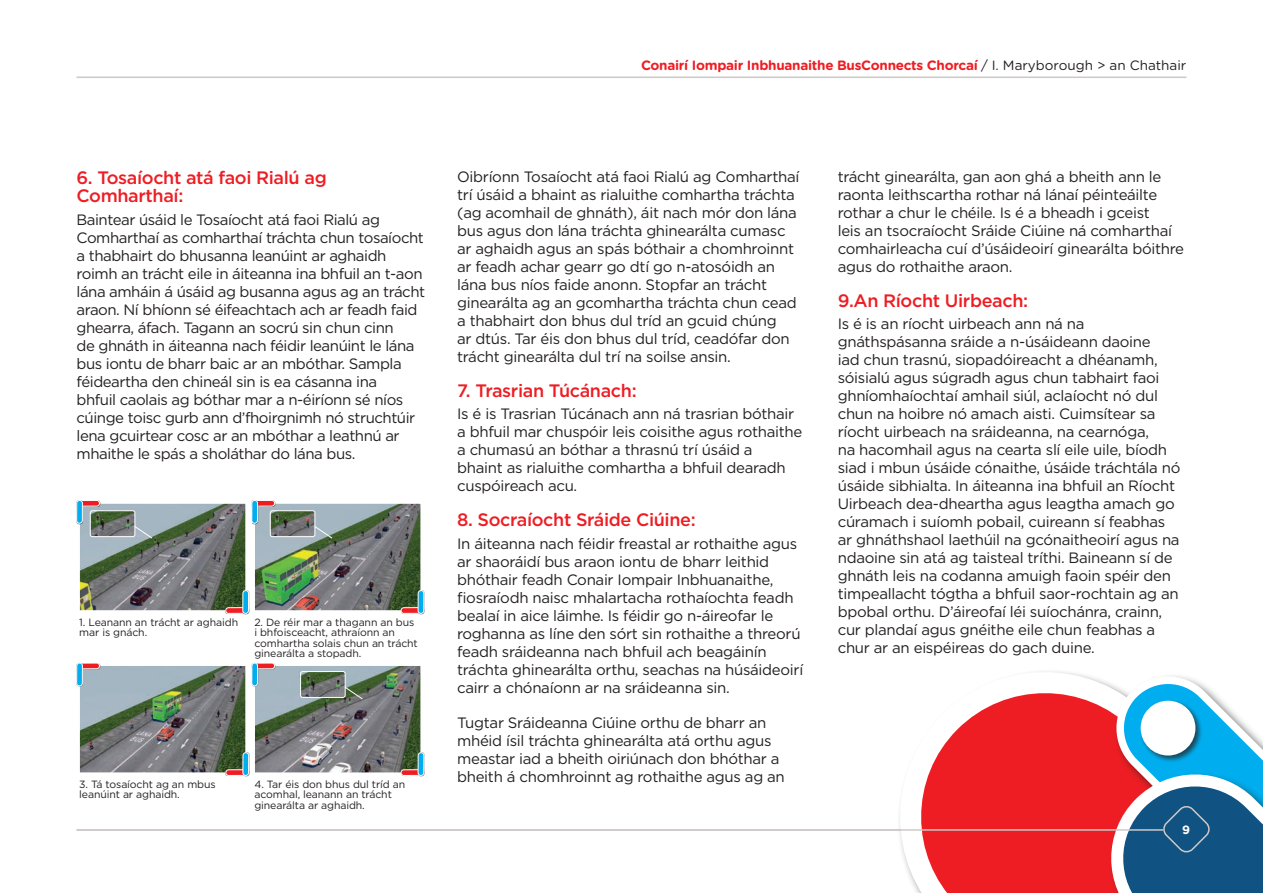
<style>
.page{position:relative;width:1263px;height:893px;background:#fff}
.page>*{position:absolute;margin:0;border:0;box-sizing:border-box;transform-origin:0 0}
.t1{font:500 18px/18px "Gotham";letter-spacing:-.02em;color:#ee1d23}
.t2{font:15px/18px "Gotham";letter-spacing:-.02em;color:#231f20}
.t3{font:700 13.5px "Gotham Rounded";letter-spacing:-.02em;color:#ee1d23}
.t4{font:700 12px "Gotham";color:#fff}
.t5{font:10.5px/10.5px "Gotham";letter-spacing:-.01em;color:#231f20}
.s1{font-weight:400;color:#231f20}
</style>
<div class="page">
<hr style="left:77px;top:77px;width:1109px;height:1px;background:#cdc9c8">
<svg style="left:899px;top:671px;width:194px;height:222px"></svg>
<svg style="left:1093px;top:676px;width:170px;height:217px"></svg>
<hr style="left:77px;top:829px;width:1086px;height:2px;background:#cdc9c8">
<img style="left:79px;top:503px;width:167px;height:108px">
<img style="left:254px;top:503px;width:167px;height:108px">
<img style="left:79px;top:665px;width:167px;height:108px">
<img style="left:255px;top:666px;width:166px;height:107px">
<div style="left:76px;top:500px;width:24px;height:7px;background:#231f20;opacity:.7"></div>
<div style="left:77px;top:500px;width:22px;height:6px;background:#ee1d23;border-radius:3px"></div>
<div style="left:77px;top:500px;width:23px;height:6px;border:1px solid #fff;border-radius:3px"></div>
<div style="left:76px;top:500px;width:7px;height:24px;background:#ecf3f5"></div>
<div style="left:77px;top:500px;width:5px;height:23px;background:#00aeef;border-radius:3px"></div>
<div style="left:77px;top:500px;width:6px;height:23px;border:1px solid #fff;border-radius:3px"></div>
<div style="left:76px;top:663px;width:24px;height:7px;background:#231f20;opacity:.7"></div>
<div style="left:77px;top:663px;width:22px;height:6px;background:#ee1d23;border-radius:3px"></div>
<div style="left:77px;top:663px;width:23px;height:6px;border:1px solid #fff;border-radius:3px"></div>
<div style="left:76px;top:663px;width:7px;height:24px;background:#d8dfe1"></div>
<div style="left:77px;top:663px;width:5px;height:23px;background:#00aeef;border-radius:3px"></div>
<div style="left:77px;top:663px;width:6px;height:23px;border:1px solid #fff;border-radius:3px"></div>
<div style="left:252px;top:500px;width:24px;height:7px;background:#868c91"></div>
<div style="left:252px;top:500px;width:23px;height:6px;background:#ee1d23;border-radius:3px"></div>
<div style="left:252px;top:500px;width:23px;height:6px;border:1px solid #fff;border-radius:3px"></div>
<div style="left:252px;top:500px;width:6px;height:24px;background:#231f20;opacity:.7"></div>
<div style="left:252px;top:500px;width:6px;height:23px;background:#00aeef;border-radius:3px"></div>
<div style="left:252px;top:500px;width:6px;height:23px;border:1px solid #fff;border-radius:3px"></div>
<div style="left:252px;top:663px;width:24px;height:7px;background:#88959d"></div>
<div style="left:252px;top:663px;width:23px;height:6px;background:#ee1d23;border-radius:3px"></div>
<div style="left:252px;top:663px;width:23px;height:6px;border:1px solid #fff;border-radius:3px"></div>
<div style="left:252px;top:663px;width:6px;height:24px;background:#231f20;opacity:.7"></div>
<div style="left:252px;top:663px;width:6px;height:23px;background:#00aeef;border-radius:3px"></div>
<div style="left:252px;top:663px;width:6px;height:23px;border:1px solid #fff;border-radius:3px"></div>
<div style="left:401px;top:769px;width:24px;height:7px;background:#231f20;opacity:.7"></div>
<div style="left:401px;top:770px;width:23px;height:5px;background:#ee1d23;border-radius:3px"></div>
<div style="left:401px;top:770px;width:23px;height:6px;border:1px solid #fff;border-radius:3px"></div>
<div style="left:418px;top:752px;width:7px;height:24px;background:#231f20;opacity:.7"></div>
<div style="left:418px;top:753px;width:6px;height:22px;background:#00aeef;border-radius:3px"></div>
<div style="left:418px;top:752px;width:6px;height:24px;border:1px solid #fff;border-radius:3px"></div>
<div style="left:401px;top:607px;width:24px;height:7px;background:#231f20;opacity:.7"></div>
<div style="left:401px;top:608px;width:23px;height:5px;background:#ee1d23;border-radius:3px"></div>
<div style="left:401px;top:607px;width:23px;height:6px;border:1px solid #fff;border-radius:3px"></div>
<div style="left:418px;top:590px;width:7px;height:24px;background:#bec2c5"></div>
<div style="left:418px;top:590px;width:6px;height:23px;background:#00aeef;border-radius:3px"></div>
<div style="left:418px;top:590px;width:6px;height:23px;border:1px solid #fff;border-radius:3px"></div>
<div style="left:226px;top:769px;width:24px;height:7px;background:#231f20;opacity:.7"></div>
<div style="left:226px;top:770px;width:23px;height:5px;background:#ee1d23;border-radius:3px"></div>
<div style="left:226px;top:770px;width:23px;height:6px;border:1px solid #fff;border-radius:3px"></div>
<div style="left:243px;top:752px;width:7px;height:24px;background:#231f20;opacity:.7"></div>
<div style="left:243px;top:753px;width:6px;height:22px;background:#00aeef;border-radius:3px"></div>
<div style="left:243px;top:752px;width:6px;height:24px;border:1px solid #fff;border-radius:3px"></div>
<div style="left:226px;top:607px;width:24px;height:7px;background:#231f20;opacity:.7"></div>
<div style="left:226px;top:608px;width:23px;height:5px;background:#ee1d23;border-radius:3px"></div>
<div style="left:226px;top:607px;width:23px;height:6px;border:1px solid #fff;border-radius:3px"></div>
<div style="left:243px;top:590px;width:6px;height:24px;background:#231f20;opacity:.7"></div>
<div style="left:243px;top:590px;width:6px;height:23px;background:#00aeef;border-radius:3px"></div>
<div style="left:243px;top:590px;width:6px;height:23px;border:1px solid #fff;border-radius:3px"></div>
<p class="t3" style="left:641px;top:56px;width:547px">Conairí Iompair Inbhuanaithe BusConnects Chorcaí <span class="s1">/ I. Maryborough &gt; an Chathair</span></p>
<p class="t1" style="left:77px;top:169px;width:252px">6. Tosaíocht atá faoi Rialú ag<br>Comharthaí:</p>
<p class="t2" style="left:77px;top:210px;width:350px">Baintear úsáid le Tosaíocht atá faoi Rialú ag Comharthaí as comharthaí tráchta chun tosaíocht a thabhairt do bhusanna leanúint ar aghaidh roimh an trácht eile in áiteanna ina bhfuil an t-aon lána amháin á úsáid ag busanna agus ag an trácht araon. Ní bhíonn sé éifeachtach ach ar feadh faid ghearra, áfach. Tagann an socrú sin chun cinn<br>de ghnáth in áiteanna nach féidir leanúint le lána bus iontu de bharr baic ar an mbóthar. Sampla féideartha den chineál sin is ea cásanna ina<br>bhfuil caolais ag bóthar mar a n-éiríonn sé níos cúinge toisc gurb ann d’fhoirgnimh nó struchtúir lena gcuirtear cosc ar an mbóthar a leathnú ar mhaithe le spás a sholáthar do lána bus.</p>
<p class="t5" style="left:79px;top:616px;width:160px">1. Leanann an trácht ar aghaidh mar is gnách.</p>
<p class="t5" style="left:254px;top:616px;width:165px">2. De réir mar a thagann an bus i bhfoisceacht, athraíonn an comhartha solais chun an trácht ginearálta a stopadh.</p>
<p class="t5" style="left:79px;top:778px;width:138px">3. Tá tosaíocht ag an mbus leanúint ar aghaidh.</p>
<p class="t5" style="left:254px;top:778px;width:152px">4. Tar éis don bhus dul tríd an acomhal, leanann an trácht ginearálta ar aghaidh.</p>
<p class="t2" style="left:457px;top:167px;width:344px">Oibríonn Tosaíocht atá faoi Rialú ag Comharthaí trí úsáid a bhaint as rialuithe comhartha tráchta (ag acomhail de ghnáth), áit nach mór don lána bus agus don lána tráchta ghinearálta cumasc ar aghaidh agus an spás bóthair a chomhroinnt ar feadh achar gearr go dtí go n-atosóidh an lána bus níos faide anonn. Stopfar an trácht ginearálta ag an gcomhartha tráchta chun cead a thabhairt don bhus dul tríd an gcuid chúng<br>ar dtús. Tar éis don bhus dul tríd, ceadófar don trácht ginearálta dul trí na soilse ansin.</p>
<p class="t1" style="left:457px;top:381px;width:181px">7. Trasrian Túcánach:</p>
<p class="t2" style="left:457px;top:405px;width:347px">Is é is Trasrian Túcánach ann ná trasrian bóthair a bhfuil mar chuspóir leis coisithe agus rothaithe a chumasú an bóthar a thrasnú trí úsáid a<br>bhaint as rialuithe comhartha a bhfuil dearadh cuspóireach acu.</p>
<p class="t1" style="left:457px;top:511px;width:240px">8. Socraíocht Sráide Ciúine:</p>
<p class="t2" style="left:457px;top:534px;width:348px">In áiteanna nach féidir freastal ar rothaithe agus ar shaoráidí bus araon iontu de bharr leithid bhóthair feadh Conair Iompair Inbhuanaithe, fiosraíodh naisc mhalartacha rothaíochta feadh bealaí in aice láimhe. Is féidir go n-áireofar le roghanna as líne den sórt sin rothaithe a threorú feadh sráideanna nach bhfuil ach beagáinín tráchta ghinearálta orthu, seachas na húsáideoirí cairr a chónaíonn ar na sráideanna sin.</p>
<p class="t2" style="left:457px;top:713px;width:329px">Tugtar Sráideanna Ciúine orthu de bharr an mhéid ísil tráchta ghinearálta atá orthu agus meastar iad a bheith oiriúnach don bhóthar a bheith á chomhroinnt ag rothaithe agus ag an</p>
<p class="t2" style="left:838px;top:167px;width:348px">trácht ginearálta, gan aon ghá a bheith ann le raonta leithscartha rothar ná lánaí péinteáilte rothar a chur le chéile. Is é a bheadh i gceist<br>leis an tsocraíocht Sráide Ciúine ná comharthaí comhairleacha cuí d’úsáideoirí ginearálta bóithre agus do rothaithe araon.</p>
<p class="t1" style="left:838px;top:291px;width:192px">9.An Ríocht Uirbeach:</p>
<p class="t2" style="left:838px;top:315px;width:344px">Is é is an ríocht uirbeach ann ná na gnáthspásanna sráide a n-úsáideann daoine<br>iad chun trasnú, siopadóireacht a dhéanamh, sóisialú agus súgradh agus chun tabhairt faoi ghníomhaíochtaí amhail siúl, aclaíocht nó dul chun na hoibre nó amach aisti. Cuimsítear sa ríocht uirbeach na sráideanna, na cearnóga,<br>na hacomhail agus na cearta slí eile uile, bíodh siad i mbun úsáide cónaithe, úsáide tráchtála nó úsáide sibhialta. In áiteanna ina bhfuil an Ríocht Uirbeach dea-dheartha agus leagtha amach go cúramach i suíomh pobail, cuireann sí feabhas ar ghnáthshaol laethúil na gcónaitheoirí agus na ndaoine sin atá ag taisteal tríthi. Baineann sí de ghnáth leis na codanna amuigh faoin spéir den timpeallacht tógtha a bhfuil saor-rochtain ag an bpobal orthu. D’áireofaí léi suíochánra, crainn, cur plandaí agus gnéithe eile chun feabhas a chur ar an eispéireas do gach duine.</p>
<p class="t4" style="left:1182px;top:822px;width:9px">9</p>
</div>
